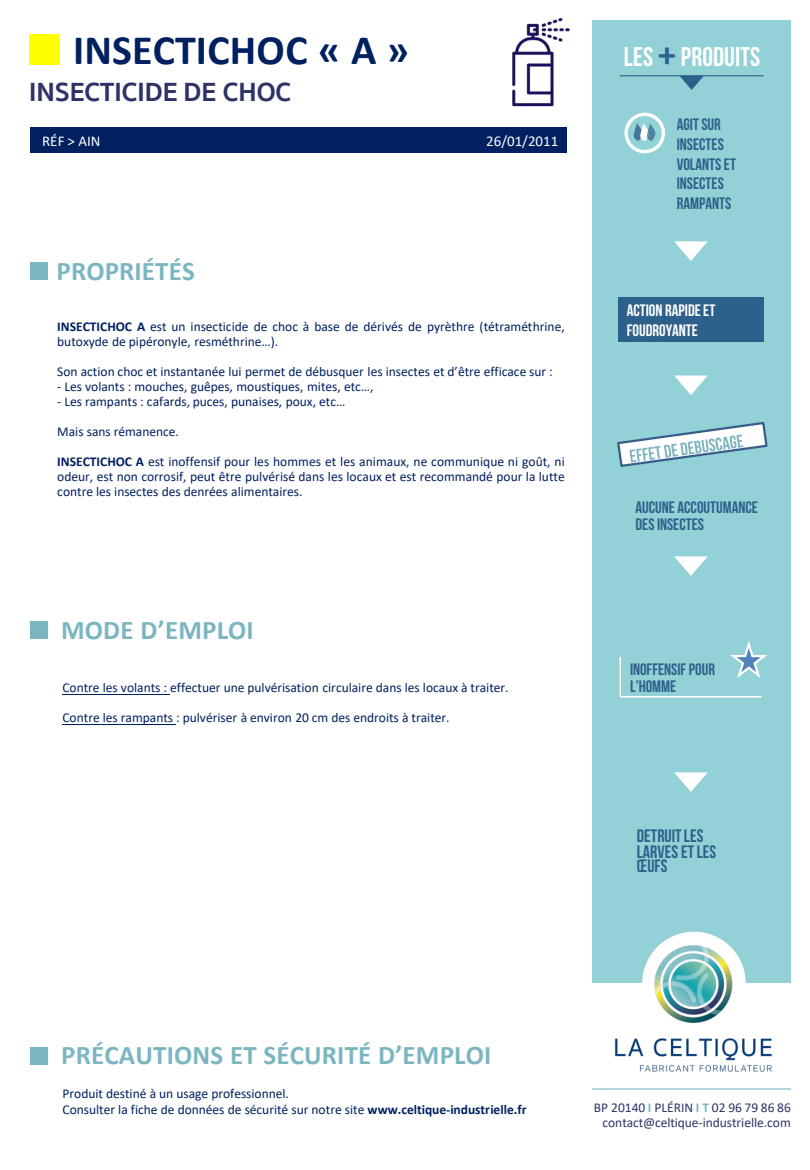
<style>
.page{position:relative;width:810px;height:1170px;background:#fff}
.page>*{position:absolute;margin:0;border:0;box-sizing:border-box;transform-origin:0 0}
.t1{font:700 42px "Calibri";letter-spacing:.005em;color:#002060}
.t2{font:700 27px "Calibri";letter-spacing:.005em;color:#7bb6c0}
.t3{font:700 27px "Sukhumvit Set";color:#2d3367}
.t4{font:27px "Bebas Neue";letter-spacing:.005em;color:#fff}
.t5{font:18px/15px "Bebas Neue";color:#2d608b}
.t6{font:16.5px/19.8px "Bebas Neue";color:#2d608b}
.t7{font:16.5px/19.8px "Bebas Neue";color:#fff}
.t8{font:15px "Calibri";color:#fff}
.t9{font:13.5px/15px "Calibri";color:#002060}
.t10{font:13.5px/15px "Calibri";color:#2d3367;text-align:right}
.s1{font-weight:700}
.s2{font-family:"Calibri";font-weight:700;font-size:36px;color:#2d608b}
.s3{font-weight:700;color:#7bb6c0}
</style>
<div class="page">
<img style="left:512px;top:18px;width:58px;height:89px">
<div style="left:592px;top:20px;width:199px;height:963px;background:#92d1d5"></div>
<div style="left:31px;top:128px;width:536px;height:25px;background:#002060"></div>
<div style="left:30px;top:34px;width:30px;height:31px;background:#ff0"></div>
<div style="left:30px;top:263px;width:18px;height:17px;background:#7bb6c0"></div>
<hr style="left:62px;top:694px;width:108px;height:1px;background:#002060">
<hr style="left:62px;top:724px;width:114px;height:1px;background:#002060">
<div style="left:30px;top:622px;width:17px;height:17px;background:#7bb6c0"></div>
<div style="left:30px;top:1047px;width:18px;height:18px;background:#7bb6c0"></div>
<hr style="left:620px;top:75px;width:144px;height:1px;background:#2d608b">
<svg style="left:680px;top:76px;width:24px;height:14px"></svg>
<svg style="left:633px;top:123px;width:23px;height:18px"></svg>
<div style="left:624px;top:113px;width:41px;height:40px;border:3px solid #fff;border-radius:50%"></div>
<svg style="left:674px;top:241px;width:34px;height:20px"></svg>
<div style="left:618px;top:298px;width:146px;height:44px;background:#2d608b"></div>
<svg style="left:674px;top:375px;width:34px;height:20px"></svg>
<svg style="left:617px;top:422px;width:151px;height:45px"></svg>
<svg style="left:674px;top:556px;width:34px;height:20px"></svg>
<svg style="left:619px;top:641px;width:148px;height:57px"></svg>
<svg style="left:674px;top:772px;width:34px;height:20px"></svg>
<hr style="left:592px;top:1088px;width:199px;height:2px;background:#7bb6c0">
<img style="left:599px;top:931px;width:190px;height:158px">
<h1 class="t1" style="left:73px;top:20px;width:338px">INSECTICHOC « A »</h1>
<p class="t3" style="left:29px;top:72px;width:264px">INSECTICIDE DE CHOC</p>
<p class="t8" style="left:42px;top:131px;width:60px">RÉF &gt; AIN</p>
<p class="t8" style="left:486px;top:131px;width:73px">26/01/2011</p>
<p class="t2" style="left:56px;top:251px;width:140px">PROPRIÉTÉS</p>
<p class="t9" style="left:57px;top:319px;width:509px"><span class="s1">INSECTICHOC A</span> est un insecticide de choc à base de dérivés de pyrèthre (tétraméthrine, butoxyde de pipéronyle, resméthrine…).</p>
<p class="t9" style="left:57px;top:364px;width:497px">Son action choc et instantanée lui permet de débusquer les insectes et d’être efficace sur :</p>
<p class="t9" style="left:57px;top:379px;width:318px">- Les volants : mouches, guêpes, moustiques, mites, etc…,</p>
<p class="t9" style="left:57px;top:394px;width:290px">- Les rampants : cafards, puces, punaises, poux, etc…</p>
<p class="t9" style="left:57px;top:424px;width:123px">Mais sans rémanence.</p>
<p class="t9" style="left:57px;top:454px;width:509px;text-align:justify"><span class="s1">INSECTICHOC A</span> est inoffensif pour les hommes et les animaux, ne communique ni goût, ni odeur, est non corrosif, peut être pulvérisé dans les locaux et est recommandé pour la lutte contre les insectes des denrées alimentaires.</p>
<p class="t2" style="left:61px;top:611px;width:194px">MODE D’EMPLOI</p>
<p class="t9" style="left:62px;top:680px;width:448px">Contre les volants : effectuer une pulvérisation circulaire dans les locaux à traiter.</p>
<p class="t9" style="left:62px;top:710px;width:389px">Contre les rampants : pulvériser à environ 20 cm des endroits à traiter.</p>
<p class="t4" style="left:624px;top:42px;width:138px">LES <span class="s2">+</span> PRODUITS</p>
<p class="t6" style="left:677px;top:114px;width:61px">AGIT SUR<br>INSECTES<br>VOLANTS ET<br>INSECTES<br>RAMPANTS</p>
<p class="t7" style="left:627px;top:301px;width:90px">ACTION RAPIDE ET<br>FOUDROYANTE</p>
<p class="t6" style="left:635px;top:499px;width:124px;line-height:16.5px">AUCUNE ACCOUTUMANCE<br>DES INSECTES</p>
<p class="t6" style="left:630px;top:661px;width:86px;line-height:16.5px">INOFFENSIF POUR<br>L’HOMME</p>
<p class="t5" style="left:637px;top:828px;width:81px">DETRUIT LES<br>LARVES ET LES<br>ŒUFS</p>
<p class="t2" style="left:61px;top:1036px;width:432px">PRÉCAUTIONS ET SÉCURITÉ D’EMPLOI</p>
<p class="t9" style="left:62px;top:1086px;width:228px">Produit destiné à un usage professionnel.</p>
<p class="t9" style="left:62px;top:1102px;width:466px">Consulter la fiche de données de sécurité sur notre site <span class="s1">www.celtique-industrielle.fr</span></p>
<p class="t10" style="left:594px;top:1100px;width:198px">BP 20140 <span class="s3">I</span> PLÉRIN <span class="s3">I T</span> 02 96 79 86 86 contact@celtique-industrielle.com</p>
</div>
